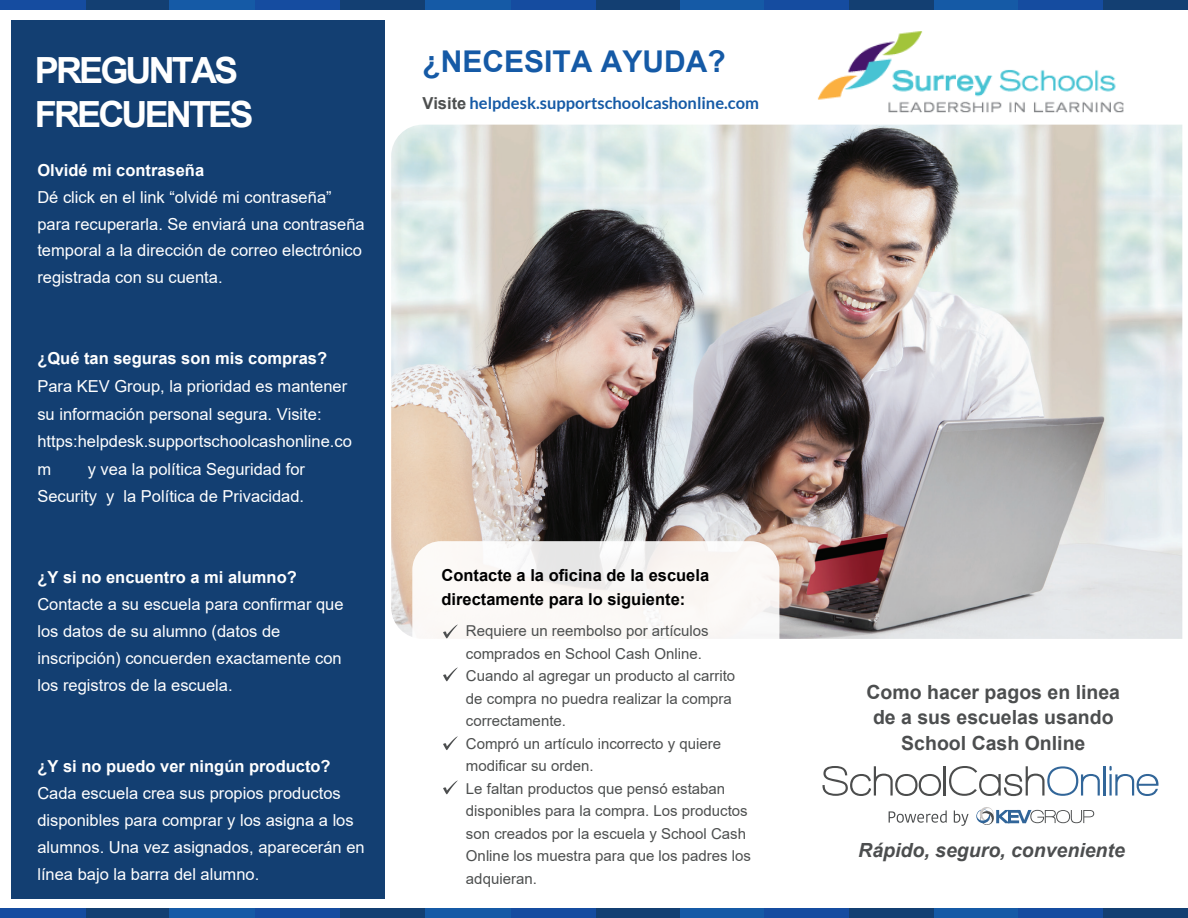
<style>
.page{position:relative;width:1188px;height:918px;background:#fff}
.page>*{position:absolute;margin:0;border:0;box-sizing:border-box;transform-origin:0 0}
.t1{font:700 36.15px/43.8px "Arial";letter-spacing:-.08em;color:#fff}
.t2{font:700 30px "Arial";color:#155aa6}
.t3{font:700 19.5px/25.5px "Arial";color:#4c4e4f;text-align:center}
.t4{font:italic 700 19.5px "Arial";color:#4c4e4f}
.t5{font:16.5px/27px "Arial";color:#fff}
.t6{font:700 16.5px "Arial";color:#fff}
.t7{font:700 16.5px/24px "Arial";color:#000}
.t8{font:700 16.5px "Lato";color:#155aa6}
.t9{font:15px/22.5px "Arial";color:#4d4f4f}
.s1{font-family:"Arial";color:#4d4f4f}
</style>
<div class="page">
<div style="left:12px;top:20px;width:373px;height:879px;background:#133f72"></div>
<img style="left:391px;top:125px;width:791px;height:514px">
<div style="left:1102px;top:0;width:86px;height:9px;background:#133f72"></div>
<div style="left:1017px;top:0;width:86px;height:9px;background:#154ca0"></div>
<div style="left:932px;top:0;width:86px;height:9px;background:#155aa6"></div>
<div style="left:848px;top:0;width:86px;height:9px;background:#133f72"></div>
<div style="left:763px;top:0;width:86px;height:9px;background:#154ca0"></div>
<div style="left:678px;top:0;width:86px;height:9px;background:#155aa6"></div>
<div style="left:594px;top:0;width:86px;height:9px;background:#133f72"></div>
<div style="left:510px;top:0;width:86px;height:9px;background:#154ca0"></div>
<div style="left:425px;top:0;width:86px;height:9px;background:#155aa6"></div>
<div style="left:339px;top:0;width:86px;height:9px;background:#133f72"></div>
<div style="left:254px;top:0;width:86px;height:9px;background:#154ca0"></div>
<div style="left:85px;top:0;width:86px;height:9px;background:#133f72"></div>
<div style="left:0;top:0;width:86px;height:9px;background:#154ca0"></div>
<div style="left:169px;top:0;width:86px;height:9px;background:#155aa6"></div>
<div style="left:1102px;top:909px;width:86px;height:9px;background:#133f72"></div>
<div style="left:1017px;top:909px;width:86px;height:9px;background:#154ca0"></div>
<div style="left:932px;top:909px;width:86px;height:9px;background:#155aa6"></div>
<div style="left:848px;top:909px;width:86px;height:9px;background:#133f72"></div>
<div style="left:763px;top:909px;width:86px;height:9px;background:#154ca0"></div>
<div style="left:678px;top:909px;width:86px;height:9px;background:#155aa6"></div>
<div style="left:594px;top:909px;width:86px;height:9px;background:#133f72"></div>
<div style="left:510px;top:909px;width:86px;height:9px;background:#154ca0"></div>
<div style="left:425px;top:909px;width:86px;height:9px;background:#155aa6"></div>
<div style="left:339px;top:909px;width:86px;height:9px;background:#133f72"></div>
<div style="left:254px;top:909px;width:86px;height:9px;background:#154ca0"></div>
<div style="left:85px;top:909px;width:86px;height:9px;background:#133f72"></div>
<div style="left:0;top:909px;width:86px;height:9px;background:#154ca0"></div>
<div style="left:169px;top:909px;width:86px;height:9px;background:#155aa6"></div>
<svg style="left:823px;top:766px;width:118px;height:30px"></svg>
<hr style="left:943px;top:766px;width:3px;height:30px;background:#4c4d4d">
<svg style="left:949px;top:766px;width:151px;height:30px"></svg>
<hr style="left:1104px;top:766px;width:2px;height:30px;background:#326699">
<svg style="left:1109px;top:766px;width:49px;height:30px"></svg>
<svg style="left:889px;top:811px;width:58px;height:12px"></svg>
<svg style="left:954px;top:811px;width:15px;height:15px"></svg>
<svg style="left:976px;top:807px;width:118px;height:18px"></svg>
<div style="left:412px;top:541px;width:367px;height:336px;background:#fff;border-radius:29px"></div>
<svg style="left:443px;top:624px;width:15px;height:14px"></svg>
<svg style="left:443px;top:667px;width:15px;height:14px"></svg>
<svg style="left:443px;top:736px;width:15px;height:14px"></svg>
<svg style="left:443px;top:780px;width:15px;height:14px"></svg>
<img style="left:817px;top:31px;width:307px;height:82px">
<h1 class="t1" style="left:35px;top:49px;width:220px">PREGUNTAS<br>FRECUENTES</h1>
<p class="t6" style="left:37px;top:158px;width:168px">Olvidé mi contraseña</p>
<p class="t5" style="left:37px;top:183px;width:329px">Dé click en el link “olvidé mi contraseña” para recuperarla. Se enviará una contraseña temporal a la dirección de correo electrónico registrada con su cuenta.</p>
<p class="t6" style="left:37px;top:347px;width:291px">¿Qué tan seguras son mis compras?</p>
<p class="t5" style="left:37px;top:372px;width:316px;line-height:27.6px">Para KEV Group, la prioridad es mantener su información personal segura. Visite: https:helpdesk.supportschoolcashonline.co m</p>
<p class="t5" style="left:37px;top:455px;width:269px;line-height:27.6px;text-align:right">y vea la política Seguridad for<br>Security y la Política de Privacidad.</p>
<p class="t6" style="left:37px;top:566px;width:261px">¿Y si no encuentro a mi alumno?</p>
<p class="t5" style="left:37px;top:591px;width:308px">Contacte a su escuela para confirmar que los datos de su alumno (datos de inscripción) concuerden exactamente con los registros de la escuela.</p>
<p class="t6" style="left:37px;top:755px;width:295px">¿Y si no puedo ver ningún producto?</p>
<p class="t5" style="left:37px;top:780px;width:329px">Cada escuela crea sus propios productos disponibles para comprar y los asigna a los alumnos. Una vez asignados, aparecerán en línea bajo la barra del alumno.</p>
<h2 class="t2" style="left:422px;top:41px;width:305px">¿NECESITA AYUDA?</h2>
<p class="t8" style="left:422px;top:94px;width:338px"><span class="s1">Visite</span> helpdesk.supportschoolcashonline.com</p>
<p class="t7" style="left:441px;top:564px;width:269px">Contacte a la oficina de la escuela directamente para lo siguiente:</p>
<p class="t9" style="left:466px;top:619px;width:287px">Requiere un reembolso por artículos comprados en School Cash Online.<br>Cuando al agregar un producto al carrito de compra no puedra realizar la compra correctamente.<br>Compró un artículo incorrecto y quiere modificar su orden.<br>Le faltan productos que pensó estaban disponibles para la compra. Los productos son creados por la escuela y School Cash<br>Online los muestra para que los padres los adquieran.</p>
<p class="t3" style="left:867px;top:680px;width:255px">Como hacer pagos en linea de a sus escuelas usando<br>School Cash Online</p>
<p class="t4" style="left:858px;top:837px;width:268px">Rápido, seguro, conveniente</p>
</div>
